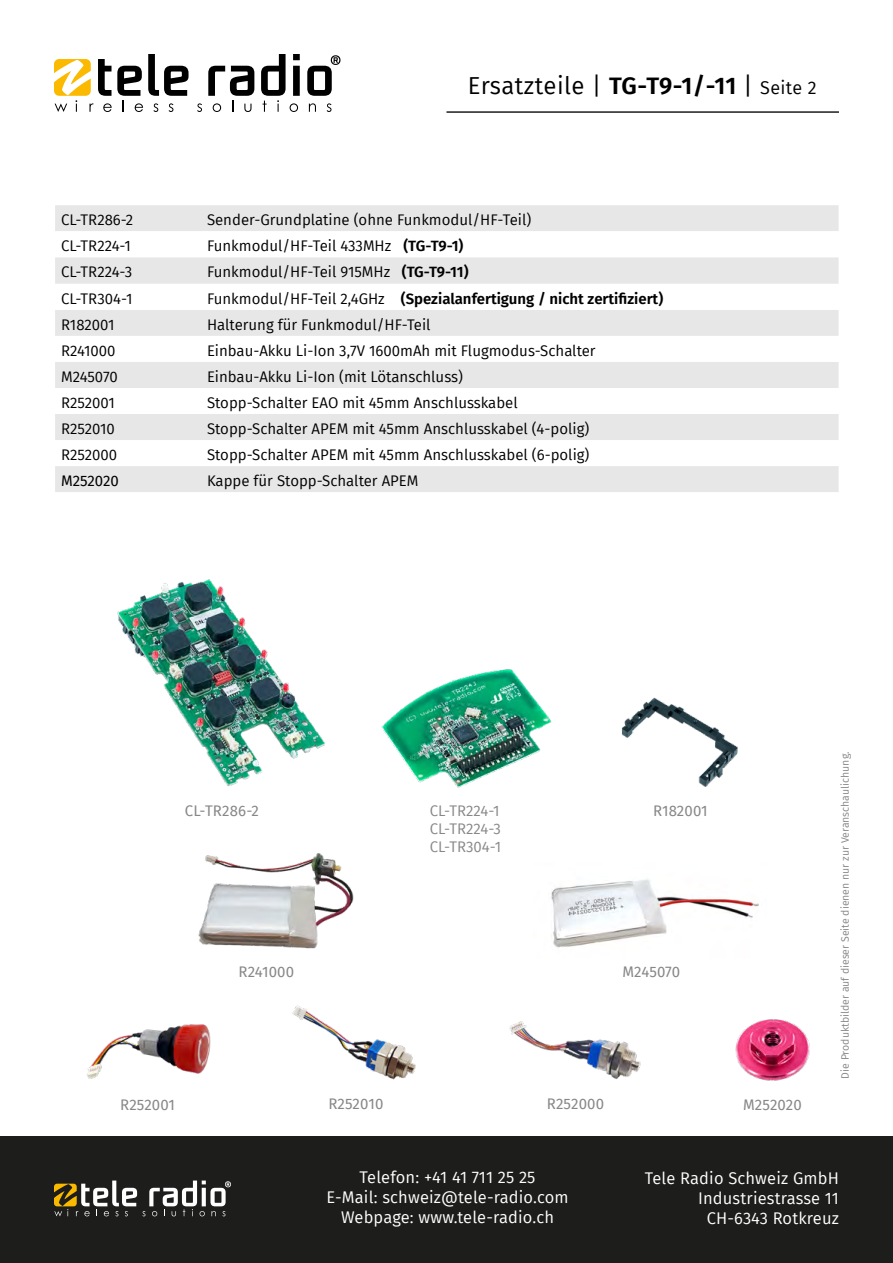
<style>
.page{position:relative;width:893px;height:1263px;background:#fff}
.page>*{position:absolute;margin:0;border:0;box-sizing:border-box;transform-origin:0 0}
.t1{font:24px "Fira Sans";letter-spacing:.015em;color:#000}
.t2{font:16.5px/19.8px "Fira Sans";letter-spacing:.01em;color:#fff;text-align:center}
.t3{font:15px "Fira Sans";color:#000}
.t4{font:600 15px "Fira Sans";color:#000}
.t5{font:15px "Fira Sans";letter-spacing:.01em;color:#878787}
.t6{font:15px/18px "Fira Sans";color:#878787;text-align:justify}
.t7{font:15px "Fira Sans";color:#000}
.t8{font:10.5px "Fira Sans";color:#878787}
.s1{font-weight:600}
.s2{font-size:18px}
.s3{font-weight:400}
</style>
<div class="page">
<svg style="left:197px;top:103px;width:5px;height:9px"></svg>
<svg style="left:309px;top:103px;width:7px;height:9px"></svg>
<svg style="left:327px;top:103px;width:4px;height:9px"></svg>
<svg style="left:54px;top:54px;width:135px;height:58px"></svg>
<svg style="left:208px;top:66px;width:46px;height:46px"></svg>
<svg style="left:261px;top:54px;width:39px;height:58px"></svg>
<svg style="left:307px;top:55px;width:33px;height:41px"></svg>
<div style="left:1px;top:1136px;width:892px;height:126px;background:#1d1d1b"></div>
<svg style="left:54px;top:1180px;width:177px;height:36px"></svg>
<hr style="left:446px;top:111px;width:393px;height:2px;background:#1d1d1b">
<div style="left:55px;top:205px;width:784px;height:287px;background:#e7e7e7"></div>
<svg style="left:55px;top:231px;width:784px;height:235px"></svg>
<img style="left:551px;top:879px;width:208px;height:69px">
<img style="left:622px;top:697px;width:116px;height:90px">
<img style="left:198px;top:853px;width:156px;height:96px">
<img style="left:381px;top:669px;width:171px;height:119px">
<img style="left:117px;top:579px;width:208px;height:208px">
<img style="left:292px;top:1005px;width:124px;height:75px">
<img style="left:509px;top:1021px;width:132px;height:58px">
<img style="left:87px;top:1024px;width:124px;height:55px">
<img style="left:735px;top:1019px;width:75px;height:62px">
<h1 class="t1" style="left:468px;top:68px;width:350px">Ersatzteile | <span class="s1">TG-T9-1/-11</span> | <span class="s2">Seite 2</span></h1>
<p class="t3" style="left:61px;top:209px;width:74px">CL-TR286-2</p>
<p class="t3" style="left:207px;top:209px;width:326px">Sender-Grundplatine (ohne Funkmodul/HF-Teil)</p>
<p class="t3" style="left:61px;top:235px;width:71px">CL-TR224-1</p>
<p class="t3" style="left:207px;top:235px;width:258px">Funkmodul/HF-Teil 433MHz <span class="s1">(TG-T9-1)</span></p>
<p class="t3" style="left:61px;top:261px;width:73px">CL-TR224-3</p>
<p class="t3" style="left:207px;top:261px;width:263px">Funkmodul/HF-Teil 915MHz <span class="s1">(TG-T9-11)</span></p>
<p class="t3" style="left:61px;top:287px;width:73px">CL-TR304-1</p>
<p class="t4" style="left:207px;top:286px;width:458px"><span class="s3">Funkmodul/HF-Teil 2,4GHz</span> (Spezialanfertigung / nicht zertifiziert)</p>
<p class="t3" style="left:61px;top:313px;width:55px">R182001</p>
<p class="t3" style="left:207px;top:313px;width:225px">Halterung für Funkmodul/HF-Teil</p>
<p class="t3" style="left:61px;top:340px;width:56px">R241000</p>
<p class="t3" style="left:207px;top:340px;width:390px">Einbau-Akku Li-Ion 3,7V 1600mAh mit Flugmodus-Schalter</p>
<p class="t3" style="left:61px;top:366px;width:58px">M245070</p>
<p class="t3" style="left:207px;top:366px;width:258px">Einbau-Akku Li-Ion (mit Lötanschluss)</p>
<p class="t3" style="left:61px;top:392px;width:55px">R252001</p>
<p class="t3" style="left:207px;top:392px;width:312px">Stopp-Schalter EAO mit 45mm Anschlusskabel</p>
<p class="t3" style="left:61px;top:418px;width:55px">R252010</p>
<p class="t3" style="left:207px;top:418px;width:384px">Stopp-Schalter APEM mit 45mm Anschlusskabel (4-polig)</p>
<p class="t3" style="left:61px;top:444px;width:58px">R252000</p>
<p class="t3" style="left:207px;top:444px;width:384px">Stopp-Schalter APEM mit 45mm Anschlusskabel (6-polig)</p>
<p class="t7" style="left:61px;top:469px;width:59px">M252020</p>
<p class="t3" style="left:207px;top:470px;width:213px">Kappe für Stopp-Schalter APEM</p>
<p class="t5" style="left:185px;top:800px;width:76px">CL-TR286-2</p>
<p class="t5" style="left:653px;top:799px;width:56px">R182001</p>
<p class="t6" style="left:430px;top:802px;width:73px">CL-TR224-1<br>CL-TR224-3<br>CL-TR304-1</p>
<p class="t5" style="left:238px;top:961px;width:57px">R241000</p>
<p class="t5" style="left:622px;top:961px;width:59px">M245070</p>
<p class="t5" style="left:120px;top:1093px;width:57px">R252001</p>
<p class="t5" style="left:328px;top:1092px;width:57px">R252010</p>
<p class="t5" style="left:547px;top:1093px;width:59px">R252000</p>
<p class="t5" style="left:743px;top:1093px;width:60px">M252020</p>
<p class="t8" style="left:837px;top:1078px;width:328px;rotate:-90deg">Die Produktbilder auf dieser Seite dienen nur zur Veranschaulichung.</p>
<p class="t2" style="left:326px;top:1167px;width:244px">Telefon: +41 41 711 25 25<br>E-Mail: schweiz@tele-radio.com<br>Webpage: www.tele-radio.ch</p>
<p class="t2" style="left:645px;top:1168px;width:196px;text-align:right">Tele Radio Schweiz GmbH<br>Industriestrasse 11<br>CH-6343 Rotkreuz</p>
</div>
